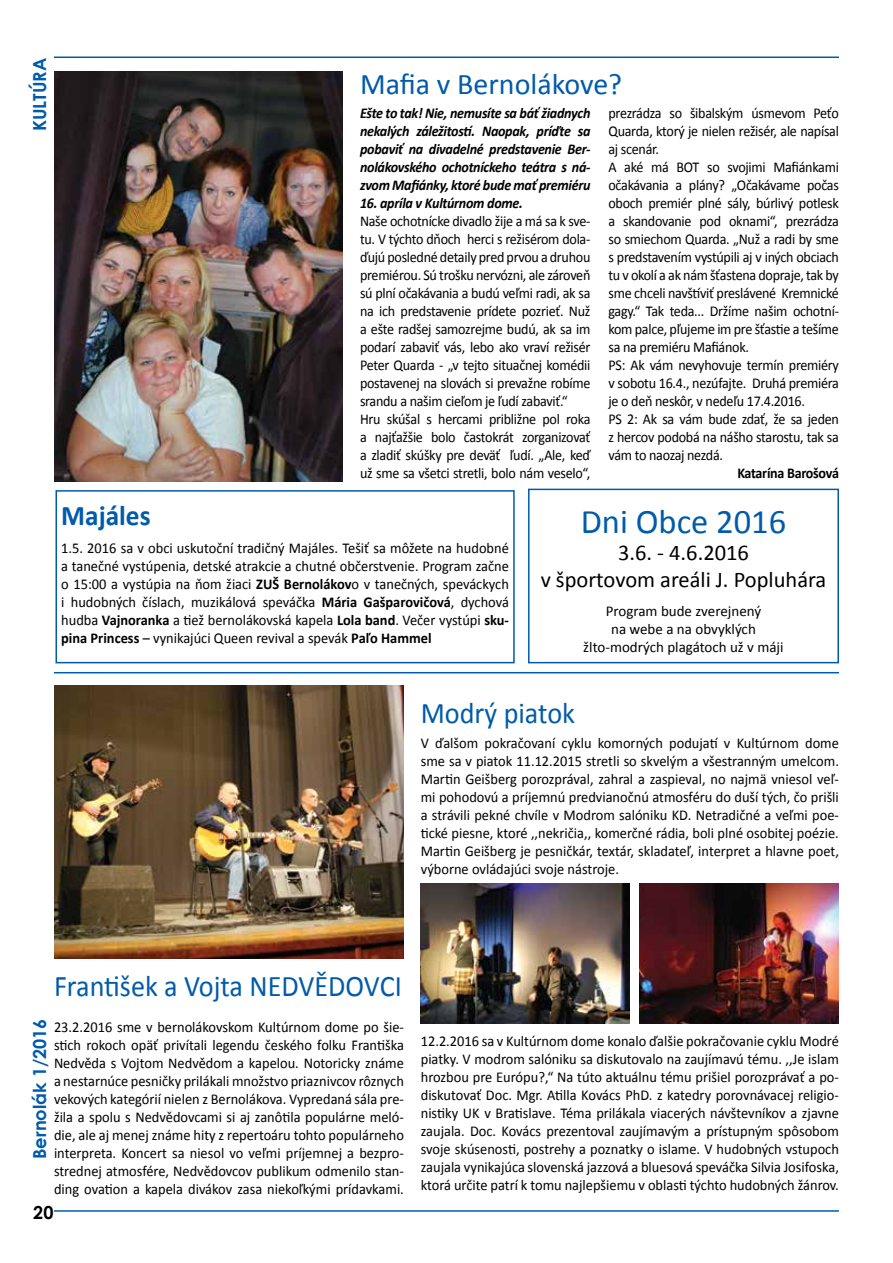
<style>
.page{position:relative;width:893px;height:1263px;background:#fff}
.page>*{position:absolute;margin:0;border:0;box-sizing:border-box;transform-origin:0 0}
.t1{font:34.5px "Calibri";color:#005baa}
.t2{font:30px "Calibri";color:#005baa;scale:.94 1}
.t3{font:30px "Calibri";color:#005baa}
.t4{font:700 28.5px "Calibri";color:#005baa;scale:.96 1}
.t5{font:22.5px/27px "Calibri";color:#000;text-align:center}
.t6{font:700 18px "Century Gothic";color:#005baa}
.t7{font:700 18px "Century Gothic";color:#000}
.t8{font:15px/18px "Calibri";letter-spacing:-.02em;color:#000;text-align:justify;scale:.96 1}
.t9{font:15px/18px "Calibri";letter-spacing:-.02em;color:#000;scale:.94 1}
.t10{font:italic 700 15px/18px "Calibri";letter-spacing:-.02em;color:#000;text-align:justify;scale:.94 1}
.t11{font:15px/18px "Calibri";color:#000;text-align:center}
.t12{font:700 15px "Calibri";letter-spacing:-.02em;color:#000;scale:.94 1}
.s1{font-weight:700}
</style>
<div class="page">
<hr style="left:54px;top:1210px;width:785px;height:2px;background:#005baa">
<hr style="left:54px;top:57px;width:785px;height:1px;background:#005baa">
<img style="left:54px;top:72px;width:289px;height:410px">
<img style="left:54px;top:685px;width:350px;height:273px">
<hr style="left:54px;top:672px;width:785px;height:1px;background:#005baa">
<img style="left:421px;top:884px;width:209px;height:140px">
<img style="left:639px;top:884px;width:200px;height:140px">
<div style="left:56px;top:490px;width:459px;height:173px;border:2px solid #005baa"></div>
<div style="left:528px;top:489px;width:311px;height:174px;border:2px solid #005baa"></div>
<p class="t6" style="left:26px;top:131px;width:75px;rotate:-90deg">KULTÚRA</p>
<h2 class="t3" style="left:360px;top:65px;width:264px">Mafia v Bernolákove?</h2>
<p class="t10" style="left:360px;top:104px;width:247px">Ešte to tak! Nie, nemusíte sa báť žiadnych nekalých záležitostí. Naopak, príďte sa pobaviť na divadelné predstavenie Ber&shy;nolákovského ochotníckeho teátra s ná&shy;zvom Mafiánky, ktoré bude mať premiéru</p>
<p class="t10" style="left:360px;top:194px;width:175px">16. apríla v Kultúrnom dome.</p>
<p class="t9" style="left:360px;top:212px;width:247px">Naše ochotnícke divadlo žije a má sa k sve&shy;tu. V týchto dňoch herci s režisérom dola&shy;ďujú posledné detaily pred prvou a druhou premiérou. Sú trošku nervózni, ale zároveň sú plní očakávania a budú veľmi radi, ak sa na ich predstavenie prídete pozrieť. Nuž a ešte radšej samozrejme budú, ak sa im podarí zabaviť vás, lebo ako vraví režisér Peter Quarda - „v tejto situačnej komédii postavenej na slovách si prevažne robíme srandu a našim cieľom je ľudí zabaviť.“ Hru skúšal s hercami približne pol roka a najťažšie bolo častokrát zorganizovať a zladiť skúšky pre deväť ľudí. „Ale, keď už sme sa všetci stretli, bolo nám veselo“,</p>
<p class="t9" style="left:608px;top:104px;width:247px">prezrádza so šibalským úsmevom Peťo Quarda, ktorý je nielen režisér, ale napísal aj scenár.<br>A aké má BOT so svojimi Mafiánkami očakávania a plány? „Očakávame počas oboch premiér plné sály, búrlivý potlesk a skandovanie pod oknami“, prezrádza so smiechom Quarda. „Nuž a radi by sme s predstavením vystúpili aj v iných obciach tu v okolí a ak nám šťastena dopraje, tak by sme chceli navštíviť preslávené Kremnické gagy.“ Tak teda... Držíme našim ochotní&shy;kom palce, pľujeme im pre šťastie a tešíme sa na premiéru Mafiánok.<br>PS: Ak vám nevyhovuje termín premiéry v sobotu 16.4., nezúfajte. Druhá premiéra je o deň neskôr, v nedeľu 17.4.2016.<br>PS 2: Ak sa vám bude zdať, že sa jeden z hercov podobá na nášho starostu, tak sa vám to naozaj nezdá.</p>
<p class="t12" style="left:737px;top:464px;width:110px">Katarína Barošová</p>
<h3 class="t4" style="left:61px;top:497px;width:95px">Majáles</h3>
<p class="t8" style="left:61px;top:539px;width:468px">1.5. 2016 sa v obci uskutoční tradičný Majáles. Tešiť sa môžete na hudobné a tanečné vystúpenia, detské atrakcie a chutné občerstvenie. Program začne o 15:00 a vystúpia na ňom žiaci <span class="s1">ZUŠ Bernolákov</span>o v tanečných, speváckych i hudobných číslach, muzikálová speváčka <span class="s1">Mária Gašparovičová</span>, dychová hudba <span class="s1">Vajnoranka</span> a tiež bernolákovská kapela <span class="s1">Lola band</span>. Večer vystúpi <span class="s1">sku&shy;pina Princess</span> – vynikajúci Queen revival a spevák <span class="s1">Paľo Hammel</span></p>
<h1 class="t1" style="left:581px;top:500px;width:207px">Dni Obce 2016</h1>
<h3 class="t5" style="left:541px;top:539px;width:287px">3.6. - 4.6.2016<br>v športovom areáli J. Popluhára</h3>
<p class="t11" style="left:583px;top:602px;width:202px">Program bude zverejnený<br>na webe a na obvyklých žlto-modrých plagátoch už v máji</p>
<h2 class="t2" style="left:421px;top:694px;width:166px">Modrý piatok</h2>
<p class="t8" style="left:421px;top:734px;width:437px">V ďalšom pokračovaní cyklu komorných podujatí v Kultúrnom dome sme sa v piatok 11.12.2015 stretli so skvelým a všestranným umelcom.<br>Martin Geišberg porozprával, zahral a zaspieval, no najmä vniesol veľ&shy;mi pohodovú a príjemnú predvianočnú atmosféru do duší tých, čo prišli a strávili pekné chvíle v Modrom salóniku KD. Netradičné a veľmi poe&shy;tické piesne, ktoré ,,nekričia,, komerčné rádia, boli plné osobitej poézie.<br>Martin Geišberg je pesničkár, textár, skladateľ, interpret a hlavne poet, výborne ovládajúci svoje nástroje.</p>
<h2 class="t2" style="left:54px;top:967px;width:372px">František a Vojta NEDVĚDOVCI</h2>
<p class="t6" style="left:26px;top:1159px;width:142px;rotate:-90deg">Bernolák 1/2016</p>
<p class="t8" style="left:54px;top:1018px;width:366px">23.2.2016 sme v bernolákovskom Kultúrnom dome po šie&shy;stich rokoch opäť privítali legendu českého folku Františka Nedvěda s Vojtom Nedvědom a kapelou. Notoricky známe a nestarnúce pesničky prilákali množstvo priaznivcov rôznych vekových kategórií nielen z Bernolákova. Vypredaná sála pre&shy;žila a spolu s Nedvědovcami si aj zanôtila populárne meló&shy;die, ale aj menej známe hity z repertoáru tohto populárneho interpreta. Koncert sa niesol vo veľmi príjemnej a bezpro&shy;strednej atmosfére, Nedvědovcov publikum odmenilo stan&shy;ding ovation a kapela divákov zasa niekoľkými prídavkami.</p>
<p class="t7" style="left:33px;top:1199px;width:22px">20</p>
<p class="t8" style="left:421px;top:1032px;width:437px">12.2.2016 sa v Kultúrnom dome konalo ďalšie pokračovanie cyklu Modré piatky. V modrom salóniku sa diskutovalo na zaujímavú tému. ,,Je islam hrozbou pre Európu?,“ Na túto aktuálnu tému prišiel porozprávať a po&shy;diskutovať Doc. Mgr. Atilla Kovács PhD. z katedry porovnávacej religio&shy;nistiky UK v Bratislave. Téma prilákala viacerých návštevníkov a zjavne zaujala. Doc. Kovács prezentoval zaujímavým a prístupným spôsobom svoje skúsenosti, postrehy a poznatky o islame. V hudobných vstupoch zaujala vynikajúca slovenská jazzová a bluesová speváčka Silvia Josifoska, ktorá určite patrí k tomu najlepšiemu v oblasti týchto hudobných žánrov.</p>
</div>
